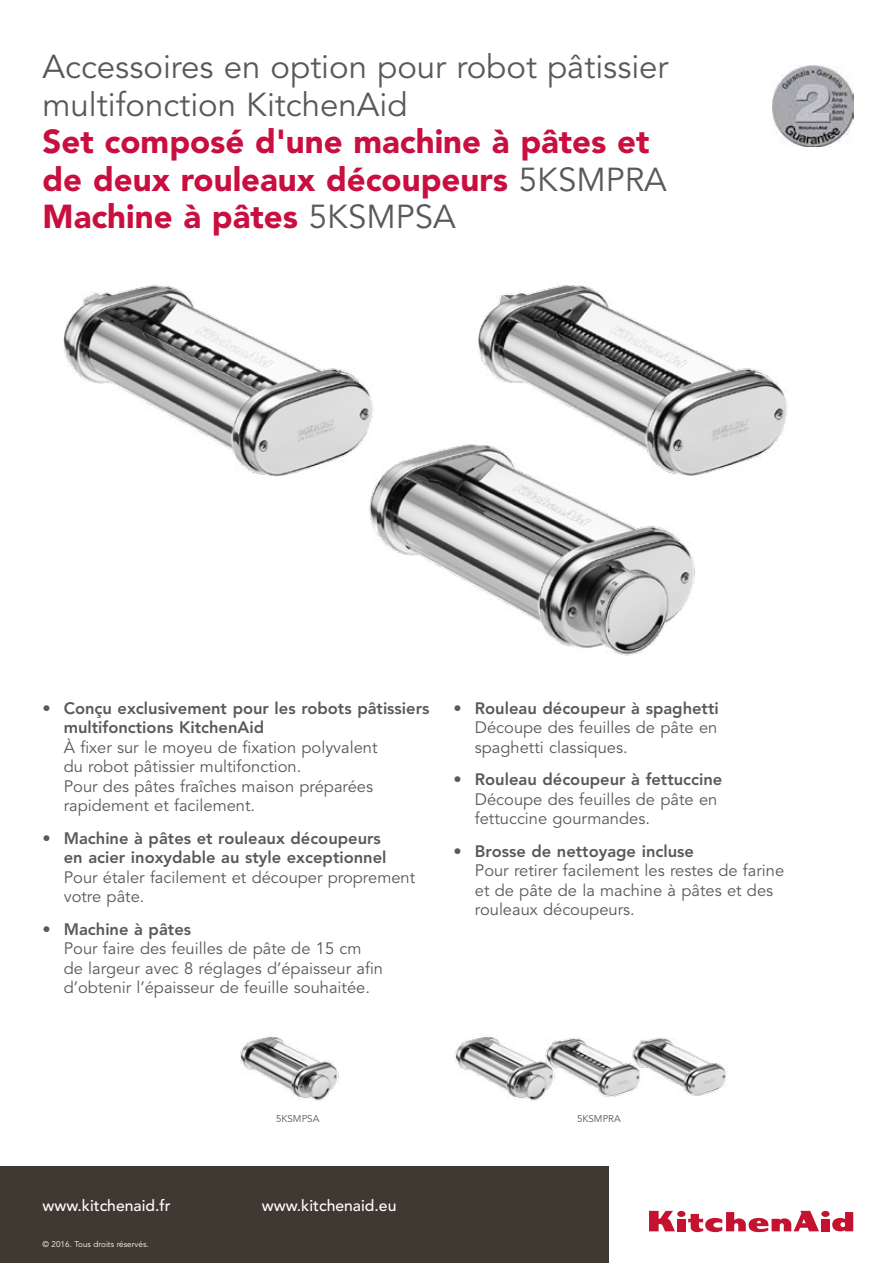
<style>
.page{position:relative;width:893px;height:1263px;background:#fff}
.page>*{position:absolute;margin:0;border:0;box-sizing:border-box;transform-origin:0 0}
.t1{font:900 33px/37.5px "Avenir LT Std";color:#c80f3f}
.t2{font:33px/37.5px "Avenir LT Std";color:#58595b}
.t3{font:16.5px/19.5px "Avenir LT Std";color:#58595b}
.t4{font:800 16.5px/19.5px "Avenir LT Std";color:#58595b}
.t5{font:500 15.75px "Avenir LT Std";color:#fff}
.t6{font:9.75px "Avenir LT Std";color:#58595b}
.t7{font:8.25px "Avenir LT Std";color:#fff}
.s1{font-weight:400;color:#58595b}
</style>
<div class="page">
<img style="left:772px;top:66px;width:81px;height:81px">
<div style="left:0;top:1166px;width:609px;height:97px;background:#403932"></div>
<div style="left:677px;top:1219px;width:8px;height:12px;background:#c41230"></div>
<div style="left:677px;top:1211px;width:8px;height:6px;background:#c41230;border-radius:50%"></div>
<div style="left:821px;top:1219px;width:8px;height:12px;background:#c41230"></div>
<div style="left:821px;top:1211px;width:8px;height:6px;background:#c41230;border-radius:50%"></div>
<svg style="left:649px;top:1211px;width:26px;height:20px"></svg>
<svg style="left:688px;top:1211px;width:131px;height:21px"></svg>
<svg style="left:832px;top:1212px;width:21px;height:19px"></svg>
<img style="left:63px;top:285px;width:310px;height:191px">
<img style="left:564px;top:1038px;width:61px;height:59px">
<img style="left:338px;top:404px;width:357px;height:252px">
<img style="left:455px;top:1035px;width:109px;height:66px">
<img style="left:240px;top:1035px;width:99px;height:66px">
<img style="left:452px;top:285px;width:336px;height:219px">
<img style="left:625px;top:1037px;width:103px;height:59px">
<h1 class="t2" style="left:43px;top:50px;width:628px">Accessoires en option pour robot pâtissier multifonction KitchenAid</h1>
<h1 class="t1" style="left:43px;top:126px;width:626px">Set composé d'une machine à pâtes et de deux rouleaux découpeurs <span class="s1">5KSMPRA<br></span>Machine à pâtes <span class="s1">5KSMPSA</span></h1>
<p class="t4" style="left:64px;top:699px;width:367px;text-indent:-21px">• Conçu exclusivement pour les robots pâtissiers multifonctions KitchenAid</p>
<p class="t3" style="left:64px;top:738px;width:315px">À fixer sur le moyeu de fixation polyvalent du robot pâtissier multifonction.<br>Pour des pâtes fraîches maison préparées rapidement et facilement.</p>
<p class="t4" style="left:64px;top:828px;width:324px;text-indent:-21px">• Machine à pâtes et rouleaux découpeurs en acier inoxydable au style exceptionnel</p>
<p class="t3" style="left:64px;top:868px;width:353px">Pour étaler facilement et découper proprement votre pâte.</p>
<p class="t4" style="left:43px;top:919px;width:150px">• Machine à pâtes</p>
<p class="t3" style="left:64px;top:939px;width:321px">Pour faire des feuilles de pâte de 15 cm de largeur avec 8 réglages d’épaisseur afin d’obtenir l’épaisseur de feuille souhaitée.</p>
<p class="t4" style="left:454px;top:699px;width:267px">• Rouleau découpeur à spaghetti</p>
<p class="t3" style="left:475px;top:719px;width:244px">Découpe des feuilles de pâte en spaghetti classiques.</p>
<p class="t4" style="left:454px;top:770px;width:270px">• Rouleau découpeur à fettuccine</p>
<p class="t3" style="left:475px;top:790px;width:244px">Découpe des feuilles de pâte en fettuccine gourmandes.</p>
<p class="t4" style="left:454px;top:841px;width:242px">• Brosse de nettoyage incluse</p>
<p class="t3" style="left:475px;top:861px;width:311px">Pour retirer facilement les restes de farine et de pâte de la machine à pâtes et des rouleaux découpeurs.</p>
<p class="t6" style="left:276px;top:1113px;width:45px">5KSMPSA</p>
<p class="t6" style="left:577px;top:1113px;width:45px">5KSMPRA</p>
<p class="t5" style="left:43px;top:1196px;width:130px">www.kitchenaid.fr</p>
<p class="t5" style="left:262px;top:1196px;width:136px">www.kitchenaid.eu</p>
<p class="t7" style="left:43px;top:1240px;width:108px">© 2016. Tous droits réservés.</p>
</div>
